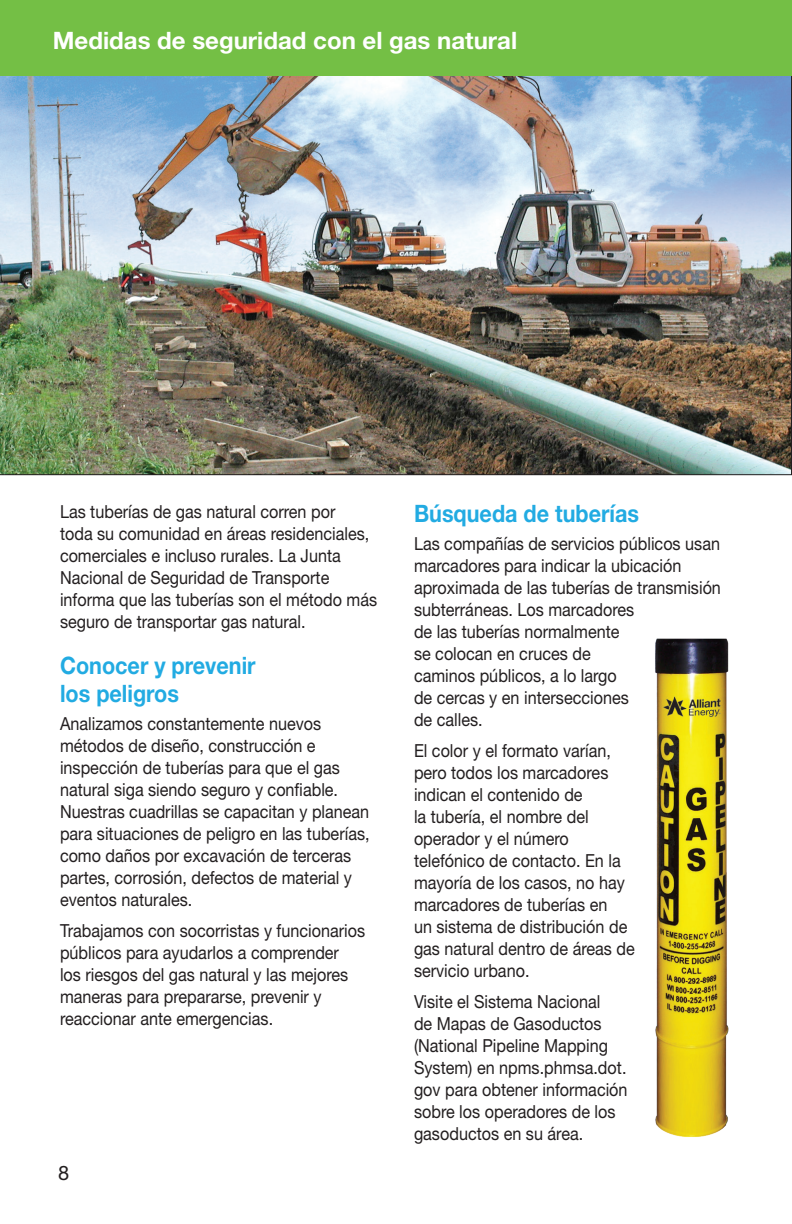
<style>
.page{position:relative;width:792px;height:1224px;background:#fff}
.page>*{position:absolute;margin:0;border:0;box-sizing:border-box;transform-origin:0 0}
.Blue_Subhead{font:700 24px/28px "Helvetica Neue LT Pro";color:#22abe2;scale:.9 1}
.body_copy{font:700 24px "Helvetica Neue LT Pro";color:#fff}
.t1{font:20px "Helvetica Neue LT Pro";color:#231f20}
.body_copy-2{font:18px/22px "Helvetica Neue LT Pro";color:#231f20;scale:.9 1}
</style>
<div class="page">
<img style="left:0;top:76px;width:792px;height:399px">
<img style="left:655px;top:638px;width:74px;height:499px">
<div style="left:0;top:0;width:792px;height:76px;background:#74bf45"></div>
<p class="body_copy" style="left:53px;top:25px;width:466px">Medidas de seguridad con el gas natural</p>
<p class="body_copy-2" style="left:60px;top:500px;width:354px">Las tuberías de gas natural corren por<br>toda su comunidad en áreas residenciales, comerciales e incluso rurales. La Junta Nacional de Seguridad de Transporte informa que las tuberías son el método más seguro de transportar gas natural.</p>
<p class="Blue_Subhead" style="left:60px;top:651px;width:219px">Conocer y prevenir los peligros</p>
<p class="body_copy-2" style="left:60px;top:712px;width:346px">Analizamos constantemente nuevos métodos de diseño, construcción e inspección de tuberías para que el gas natural siga siendo seguro y confiable.<br>Nuestras cuadrillas se capacitan y planean para situaciones de peligro en las tuberías, como daños por excavación de terceras partes, corrosión, defectos de material y eventos naturales.</p>
<p class="body_copy-2" style="left:60px;top:919px;width:341px">Trabajamos con socorristas y funcionarios públicos para ayudarlos a comprender<br>los riesgos del gas natural y las mejores maneras para prepararse, prevenir y reaccionar ante emergencias.</p>
<p class="t1" style="left:58px;top:1161px;width:13px">8</p>
<p class="Blue_Subhead" style="left:414px;top:499px;width:252px">Búsqueda de tuberías</p>
<p class="body_copy-2" style="left:414px;top:532px;width:343px">Las compañías de servicios públicos usan marcadores para indicar la ubicación aproximada de las tuberías de transmisión subterráneas. Los marcadores<br>de las tuberías normalmente<br>se colocan en cruces de<br>caminos públicos, a lo largo<br>de cercas y en intersecciones<br>de calles.</p>
<p class="body_copy-2" style="left:414px;top:739px;width:247px">El color y el formato varían, pero todos los marcadores indican el contenido de<br>la tubería, el nombre del operador y el número telefónico de contacto. En la mayoría de los casos, no hay marcadores de tuberías en<br>un sistema de distribución de gas natural dentro de áreas de servicio urbano.</p>
<p class="body_copy-2" style="left:414px;top:990px;width:239px">Visite el Sistema Nacional<br>de Mapas de Gasoductos (National Pipeline Mapping<br>System) en npms.phmsa.dot. gov para obtener información sobre los operadores de los gasoductos en su área.</p>
</div>
